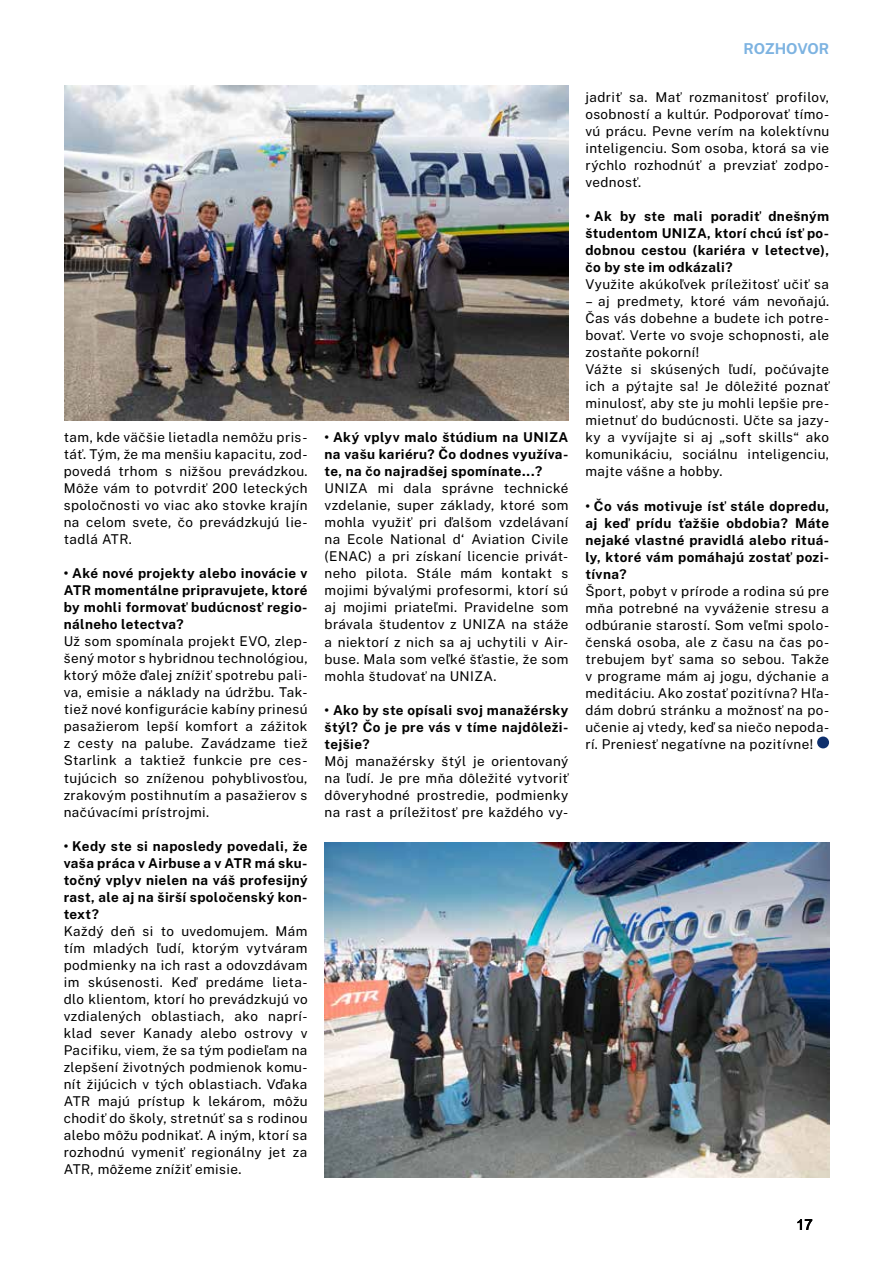
<style>
.page{position:relative;width:893px;height:1263px;background:#fff}
.page>*{position:absolute;margin:0;border:0;box-sizing:border-box;transform-origin:0 0}
.t1{font:700 15px "Public Sans";letter-spacing:-.015em;color:#7db3e1}
.t2{font:15px "Arial";color:#000}
.t3{font:13.5px/17px "Public Sans";letter-spacing:.03em;color:#000;text-align:justify}
.t4{font:700 13.5px/17px "Public Sans";letter-spacing:.03em;color:#000;text-align:justify}
</style>
<div class="page">
<div style="left:817px;top:736px;width:12px;height:12px;background:#0f306d;border-radius:50%"></div>
<img style="left:64px;top:85px;width:504px;height:336px">
<img style="left:325px;top:842px;width:504px;height:336px">
<p class="t3" style="left:64px;top:428px;width:245px">tam, kde väčšie lietadla nemôžu pris&shy;táť. Tým, že ma menšiu kapacitu, zod&shy;povedá trhom s nižšou prevádzkou.<br>Môže vám to potvrdiť 200 leteckých spoločnosti vo viac ako stovke krajín na celom svete, čo prevádzkujú lie&shy;tadlá ATR.</p>
<p class="t4" style="left:64px;top:564px;width:245px">• Aké nové projekty alebo inovácie v ATR momentálne pripravujete, ktoré by mohli formovať budúcnosť regio&shy;nálneho letectva?</p>
<p class="t3" style="left:64px;top:632px;width:245px">Už som spomínala projekt EVO, zlep&shy;šený motor s hybridnou technológiou, ktorý môže ďalej znížiť spotrebu pali&shy;va, emisie a náklady na údržbu. Tak&shy;tiež nové konfigurácie kabíny prinesú pasažierom lepší komfort a zážitok z cesty na palube. Zavádzame tiež Starlink a taktiež funkcie pre ces&shy;tujúcich so zníženou pohyblivosťou, zrakovým postihnutím a pasažierov s načúvacími prístrojmi.</p>
<p class="t4" style="left:64px;top:836px;width:245px">• Kedy ste si naposledy povedali, že vaša práca v Airbuse a v ATR má sku&shy;točný vplyv nielen na váš profesijný rast, ale aj na širší spoločenský kon&shy;text?</p>
<p class="t3" style="left:64px;top:921px;width:245px">Každý deň si to uvedomujem. Mám tím mladých ľudí, ktorým vytváram podmienky na ich rast a odovzdávam im skúsenosti. Keď predáme lieta&shy;dlo klientom, ktorí ho prevádzkujú vo vzdialených oblastiach, ako naprí&shy;klad sever Kanady alebo ostrovy v Pacifiku, viem, že sa tým podieľam na zlepšení životných podmienok komu&shy;nít žijúcich v tých oblastiach. Vďaka ATR majú prístup k lekárom, môžu chodiť do školy, stretnúť sa s rodinou alebo môžu podnikať. A iným, ktorí sa rozhodnú vymeniť regionálny jet za ATR, môžeme znížiť emisie.</p>
<p class="t4" style="left:325px;top:428px;width:245px">• Aký vplyv malo štúdium na UNIZA na vašu kariéru? Čo dodnes využíva&shy;te, na čo najradšej spomínate...?</p>
<p class="t3" style="left:325px;top:479px;width:245px">UNIZA mi dala správne technické vzdelanie, super základy, ktoré som mohla využiť pri ďalšom vzdelávaní na Ecole National d‘ Aviation Civile (ENAC) a pri získaní licencie privát&shy;neho pilota. Stále mám kontakt s mojimi bývalými profesormi, ktorí sú aj mojimi priateľmi. Pravidelne som brávala študentov z UNIZA na stáže a niektorí z nich sa aj uchytili v Air&shy;buse. Mala som veľké šťastie, že som mohla študovať na UNIZA.</p>
<p class="t4" style="left:325px;top:700px;width:245px">• Ako by ste opísali svoj manažérsky štýl? Čo je pre vás v tíme najdôleži&shy;tejšie?</p>
<p class="t3" style="left:325px;top:751px;width:245px">Môj manažérsky štýl je orientovaný na ľudí. Je pre mňa dôležité vytvoriť dôveryhodné prostredie, podmienky na rast a príležitosť pre každého vy-</p>
<p class="t1" style="left:743px;top:37px;width:87px">ROZHOVOR</p>
<p class="t3" style="left:585px;top:88px;width:245px">jadriť sa. Mať rozmanitosť profilov, osobností a kultúr. Podporovať tímo&shy;vú prácu. Pevne verím na kolektívnu inteligenciu. Som osoba, ktorá sa vie rýchlo rozhodnúť a prevziať zodpo&shy;vednosť.</p>
<p class="t4" style="left:585px;top:207px;width:245px">• Ak by ste mali poradiť dnešným študentom UNIZA, ktorí chcú ísť po&shy;dobnou cestou (kariéra v letectve), čo by ste im odkázali?</p>
<p class="t3" style="left:585px;top:275px;width:245px">Využite akúkoľvek príležitosť učiť sa</p>
<p class="t3" style="left:585px;top:292px;width:245px;text-align:left">– aj predmety, ktoré vám nevoňajú.<br>Čas vás dobehne a budete ich potre&shy;bovať. Verte vo svoje schopnosti, ale zostaňte pokorní!<br>Vážte si skúsených ľudí, počúvajte ich a pýtajte sa! Je dôležité poznať minulosť, aby ste ju mohli lepšie pre&shy;mietnuť do budúcnosti. Učte sa jazy&shy;ky a vyvíjajte si aj „soft skills“ ako komunikáciu, sociálnu inteligenciu, majte vášne a hobby.</p>
<p class="t4" style="left:585px;top:496px;width:245px">• Čo vás motivuje ísť stále dopredu, aj keď prídu ťažšie obdobia? Máte nejaké vlastné pravidlá alebo rituá&shy;ly, ktoré vám pomáhajú zostať pozi&shy;tívna?</p>
<p class="t3" style="left:585px;top:581px;width:245px">Šport, pobyt v prírode a rodina sú pre mňa potrebné na vyváženie stresu a odbúranie starostí. Som veľmi spolo&shy;čenská osoba, ale z času na čas po&shy;trebujem byť sama so sebou. Takže v programe mám aj jogu, dýchanie a meditáciu. Ako zostať pozitívna? Hľa&shy;dám dobrú stránku a možnosť na po&shy;učenie aj vtedy, keď sa niečo nepoda&shy;rí. Preniesť negatívne na pozitívne!</p>
<p class="t2" style="left:796px;top:1214px;width:18px">17</p>
</div>
